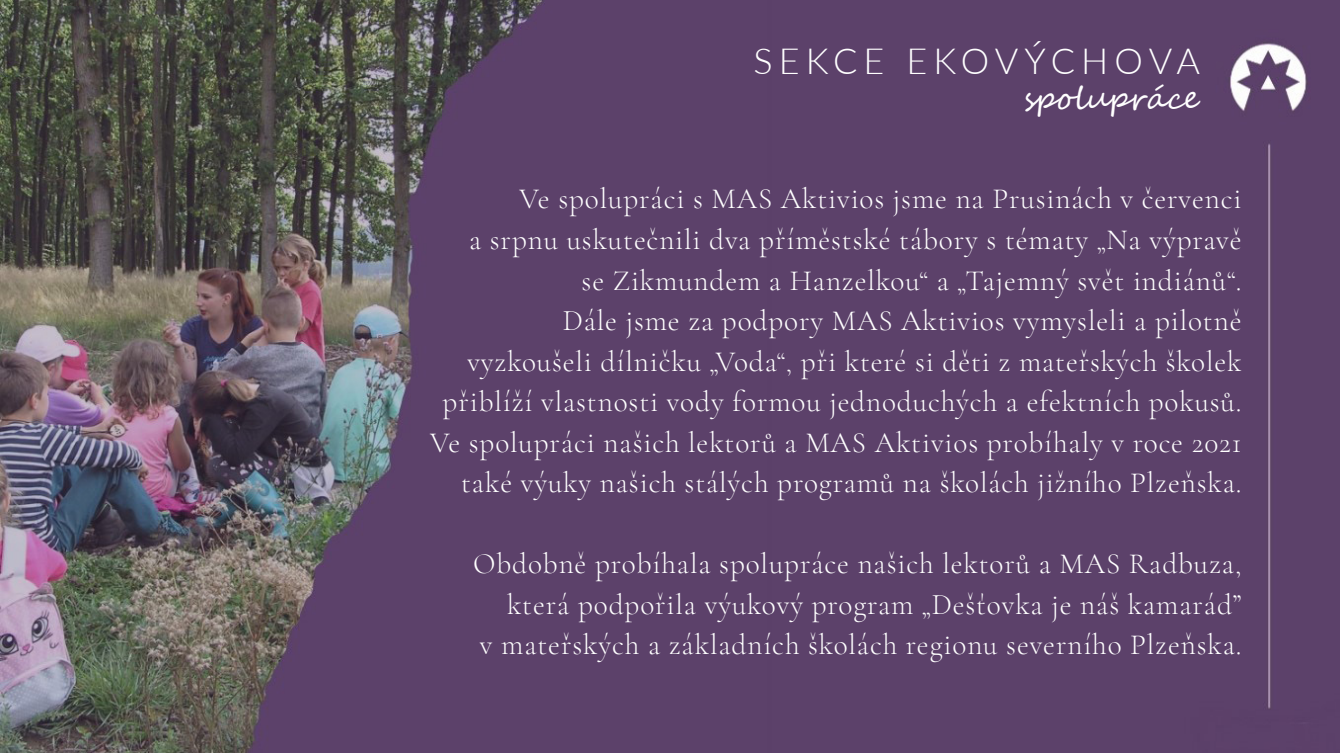
<style>
.page{position:relative;width:1340px;height:753px;background:#fff}
.page>*{position:absolute;margin:0;border:0;box-sizing:border-box;transform-origin:0 0}
.t1{font:300 36px "Lato";letter-spacing:.17em;color:#fff}
.t2{font:31.5px "Segoe Script";color:#fff}
.t3{font:300 29.25px/40.5px "Cormorant Garamond";letter-spacing:.03em;color:#fff;text-align:right}
</style>
<div class="page">
<img style="left:0;top:0;width:1339px;height:753px">
<p class="t1" style="left:753px;top:36px;width:448px">SEKCE EKOVÝCHOVA</p>
<p class="t2" style="left:1022px;top:73px;width:179px">spolupráce</p>
<p class="t3" style="left:430px;top:179px;width:813px">Ve spolupráci s MAS Aktivios jsme na Prusinách v červenci<br>a srpnu uskutečnili dva příměstské tábory s tématy „Na výpravě<br>se Zikmundem a Hanzelkou“ a „Tajemný svět indiánů“.<br>Dále jsme za podpory MAS Aktivios vymysleli a pilotně<br>vyzkoušeli dílničku „Voda“, při které si děti z mateřských školek přiblíží vlastnosti vody formou jednoduchých a efektních pokusů.<br>Ve spolupráci našich lektorů a MAS Aktivios probíhaly v roce 2021 také výuky našich stálých programů na školách jižního Plzeňska.</p>
<p class="t3" style="left:473px;top:543px;width:770px">Obdobně probíhala spolupráce našich lektorů a MAS Radbuza, která podpořila výukový program „Dešťovka je náš kamarád”<br>v mateřských a základních školách regionu severního Plzeňska.</p>
</div>
